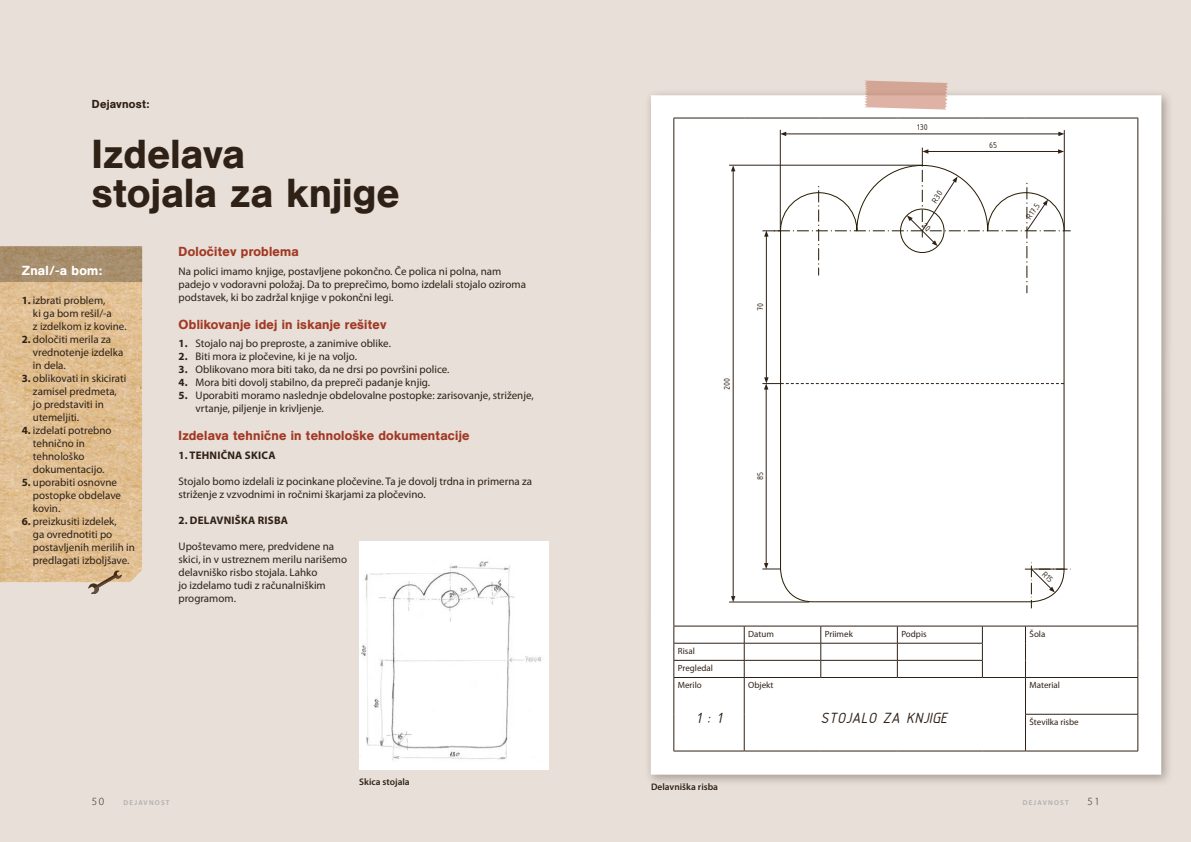
<style>
.page{position:relative;width:1191px;height:842px;background:#fff}
.page>*{position:absolute;margin:0;border:0;box-sizing:border-box;transform-origin:0 0}
.t1{font:500 40px/38.5px "AG Book Pro";letter-spacing:.01em;color:#2f2116}
.t2{font:italic 16px "ISOCPEUR";color:#2f2116}
.t3{font:500 13px "AG Book Pro";letter-spacing:.02em;color:#a23924}
.t4{font:500 13px "AG Book Pro";letter-spacing:.02em;color:#fff}
.t5{font:500 11.5px "AG Book Pro";letter-spacing:.02em;color:#2f2116}
.t6{font:11px/13px "Myriad Pro";color:#2f2116}
.t7{font:700 11px "Myriad Pro";letter-spacing:.02em;color:#2f2116}
.t8{font:300 11px "Myriad Pro";color:#2f2116}
.t9{font:600 9.5px "Myriad Pro";color:#2f2116}
.t10{font:9px/17.1px "Myriad Pro";color:#2f2116}
.t11{font:9px "ISOCPEUR";color:#2f2116}
.t12{font:600 7px "Myriad Pro";letter-spacing:.17em;color:#aeadab}
.s1{font-weight:700}
</style>
<div class="page">
<div style="left:0;top:0;width:595px;height:842px;background:#e7dfd8"></div>
<img style="left:0;top:282px;width:142px;height:300px">
<svg style="left:0;top:246px;width:142px;height:36px;background:#a78e6c"></svg>
<svg style="left:88px;top:570px;width:35px;height:24px"></svg>
<img style="left:359px;top:541px;width:189px;height:229px">
<div style="left:595px;top:0;width:596px;height:842px;background:#e7dfd8"></div>
<div style="left:644px;top:89px;width:529px;height:697px;background:#2f2116;opacity:.35"></div>
<div style="left:651px;top:95px;width:510px;height:680px;background:#fff"></div>
<svg style="left:864px;top:81px;width:84px;height:29px;background:#dbb3a6"></svg>
<hr style="left:673px;top:118px;width:71px;height:1px;background:#2f2116">
<hr style="left:673px;top:118px;width:1px;height:508px;background:#2f2116">
<hr style="left:744px;top:118px;width:76px;height:1px;background:#2f2116">
<hr style="left:820px;top:118px;width:77px;height:1px;background:#2f2116">
<hr style="left:897px;top:118px;width:85px;height:1px;background:#2f2116">
<hr style="left:982px;top:118px;width:43px;height:1px;background:#2f2116">
<hr style="left:1025px;top:118px;width:113px;height:1px;background:#2f2116">
<hr style="left:1137px;top:118px;width:1px;height:508px;background:#2f2116">
<hr style="left:673px;top:626px;width:71px;height:1px;background:#2f2116">
<hr style="left:744px;top:626px;width:76px;height:1px;background:#2f2116">
<hr style="left:1025px;top:626px;width:113px;height:1px;background:#2f2116">
<svg style="left:1137px;top:626px;width:1px;height:51px"></svg>
<hr style="left:673px;top:643px;width:71px;height:1px;background:#2f2116">
<hr style="left:744px;top:643px;width:76px;height:1px;background:#2f2116">
<hr style="left:673px;top:660px;width:71px;height:1px;background:#2f2116">
<svg style="left:673px;top:626px;width:1px;height:51px"></svg>
<hr style="left:744px;top:660px;width:76px;height:1px;background:#2f2116">
<svg style="left:744px;top:626px;width:1px;height:51px"></svg>
<hr style="left:673px;top:677px;width:71px;height:1px;background:#2f2116">
<hr style="left:673px;top:678px;width:1px;height:36px;background:#2f2116">
<hr style="left:744px;top:677px;width:76px;height:1px;background:#2f2116">
<hr style="left:744px;top:678px;width:1px;height:36px;background:#2f2116">
<hr style="left:673px;top:714px;width:1px;height:37px;background:#2f2116">
<hr style="left:744px;top:714px;width:1px;height:37px;background:#2f2116">
<hr style="left:673px;top:751px;width:71px;height:1px;background:#2f2116">
<hr style="left:744px;top:751px;width:76px;height:1px;background:#2f2116">
<hr style="left:1025px;top:677px;width:113px;height:1px;background:#2f2116">
<hr style="left:1137px;top:678px;width:1px;height:36px;background:#2f2116">
<hr style="left:1025px;top:714px;width:113px;height:1px;background:#2f2116">
<hr style="left:1137px;top:714px;width:1px;height:37px;background:#2f2116">
<hr style="left:1025px;top:751px;width:113px;height:1px;background:#2f2116">
<svg style="left:779px;top:293px;width:285px;height:493px"></svg>
<hr style="left:1064px;top:130px;width:1px;height:101px;background:#2f2116">
<hr style="left:784px;top:134px;width:276px;height:1px;background:#2f2116">
<svg style="left:781px;top:132px;width:5px;height:4px"></svg>
<svg style="left:1058px;top:132px;width:6px;height:4px"></svg>
<hr style="left:780px;top:130px;width:1px;height:101px;background:#2f2116">
<hr style="left:766px;top:388px;width:1px;height:177px;background:#2f2116">
<svg style="left:762px;top:563px;width:18px;height:7px"></svg>
<hr style="left:729px;top:602px;width:80px;height:1px;background:#2f2116">
<hr style="left:729px;top:165px;width:193px;height:1px;background:#2f2116">
<hr style="left:766px;top:235px;width:1px;height:144px;background:#2f2116">
<hr style="left:733px;top:170px;width:1px;height:428px;background:#2f2116">
<svg style="left:731px;top:596px;width:4px;height:6px"></svg>
<svg style="left:731px;top:165px;width:4px;height:6px"></svg>
<svg style="left:762px;top:377px;width:301px;height:12px"></svg>
<svg style="left:1024px;top:563px;width:44px;height:45px"></svg>
<svg style="left:762px;top:148px;width:308px;height:145px"></svg>
<p class="t5" style="left:92px;top:96px;width:59px">Dejavnost:</p>
<h1 class="t1" style="left:92px;top:134px;width:309px">Izdelava<br>stojala za knjige</h1>
<p class="t3" style="left:178px;top:243px;width:122px">Določitev problema</p>
<p class="t6" style="left:178px;top:264px;width:349px">Na polici imamo knjige, postavljene pokončno. Če polica ni polna, nam padejo v vodoravni položaj. Da to preprečimo, bomo izdelali stojalo oziroma podstavek, ki bo zadržal knjige v pokončni legi.</p>
<p class="t3" style="left:178px;top:316px;width:209px">Oblikovanje idej in iskanje rešitev</p>
<p class="t6" style="left:178px;top:337px;width:214px"><span class="s1">1.</span> Stojalo naj bo preproste, a zanimive oblike.</p>
<p class="t6" style="left:178px;top:350px;width:180px"><span class="s1">2.</span> Biti mora iz pločevine, ki je na voljo.</p>
<p class="t6" style="left:178px;top:363px;width:272px"><span class="s1">3.</span> Oblikovano mora biti tako, da ne drsi po površini police.</p>
<p class="t6" style="left:178px;top:376px;width:253px"><span class="s1">4.</span> Mora biti dovolj stabilno, da prepreči padanje knjig.</p>
<p class="t6" style="left:195px;top:389px;width:340px;text-indent:-17px"><span class="s1">5.</span> Uporabiti moramo naslednje obdelovalne postopke: zarisovanje, striženje, vrtanje, piljenje in krivljenje.</p>
<p class="t3" style="left:178px;top:427px;width:292px">Izdelava tehnične in tehnološke dokumentacije</p>
<p class="t7" style="left:178px;top:448px;width:98px">1. TEHNIČNA SKICA</p>
<p class="t6" style="left:178px;top:475px;width:355px">Stojalo bomo izdelali iz pocinkane pločevine. Ta je dovolj trdna in primerna za striženje z vzvodnimi in ročnimi škarjami za pločevino.</p>
<p class="t7" style="left:178px;top:513px;width:111px">2. DELAVNIŠKA RISBA</p>
<p class="t6" style="left:178px;top:540px;width:170px">Upoštevamo mere, predvidene na skici, in v ustreznem merilu narišemo delavniško risbo stojala. Lahko<br>jo izdelamo tudi z računalniškim programom.</p>
<p class="t4" style="left:22px;top:262px;width:82px">Znal/-a bom:</p>
<p class="t6" style="left:33px;top:294px;width:95px;text-indent:-11px"><span class="s1">1.</span> izbrati problem,<br>ki ga bom rešil/-a<br>z izdelkom iz kovine.</p>
<p class="t6" style="left:33px;top:333px;width:92px;text-indent:-11px"><span class="s1">2.</span> določiti merila za vrednotenje izdelka in dela.</p>
<p class="t6" style="left:33px;top:372px;width:95px;text-indent:-11px"><span class="s1">3.</span> oblikovati in skicirati zamisel predmeta, jo predstaviti in utemeljiti.</p>
<p class="t6" style="left:33px;top:424px;width:80px;text-indent:-11px"><span class="s1">4.</span> izdelati potrebno tehnično in tehnološko dokumentacijo.</p>
<p class="t6" style="left:33px;top:476px;width:90px;text-indent:-11px"><span class="s1">5.</span> uporabiti osnovne postopke obdelave kovin.</p>
<p class="t6" style="left:33px;top:515px;width:103px;text-indent:-11px"><span class="s1">6.</span> preizkusiti izdelek,<br>ga ovrednotiti po postavljenih merilih in predlagati izboljšave.</p>
<p class="t8" style="left:92px;top:795px;width:14px">50</p>
<p class="t12" style="left:123px;top:799px;width:48px">DEJAVNOST</p>
<p class="t9" style="left:359px;top:777px;width:52px">Skica stojala</p>
<p class="t11" style="left:721px;top:390px;width:14px;rotate:-90deg">200</p>
<p class="t11" style="left:754px;top:311px;width:10px;rotate:-90deg">70</p>
<p class="t11" style="left:754px;top:480px;width:10px;rotate:-90deg">85</p>
<p class="t11" style="left:916px;top:122px;width:13px">130</p>
<p class="t11" style="left:989px;top:140px;width:10px">65</p>
<p class="t11" style="left:1023px;top:215px;width:19px;rotate:-56deg">R17,5</p>
<p class="t10" style="left:678px;top:642px;width:37px">Risal<br>Pregledal<br>Merilo</p>
<p class="t10" style="left:748px;top:625px;width:27px">Datum</p>
<p class="t10" style="left:824px;top:625px;width:30px">Priimek</p>
<p class="t10" style="left:901px;top:625px;width:27px">Podpis</p>
<p class="t10" style="left:1029px;top:625px;width:17px">Šola</p>
<p class="t10" style="left:748px;top:676px;width:27px">Objekt</p>
<p class="t10" style="left:1029px;top:676px;width:32px">Material</p>
<h2 class="t2" style="left:696px;top:707px;width:31px">1 : 1</h2>
<h2 class="t2" style="left:820px;top:707px;width:133px">STOJALO ZA KNJIGE</h2>
<p class="t10" style="left:1029px;top:713px;width:51px">Številka risbe</p>
<p class="t9" style="left:651px;top:782px;width:69px">Delavniška risba</p>
<p class="t12" style="left:1022px;top:799px;width:48px">DEJAVNOST</p>
<p class="t8" style="left:1087px;top:795px;width:14px">51</p>
</div>
